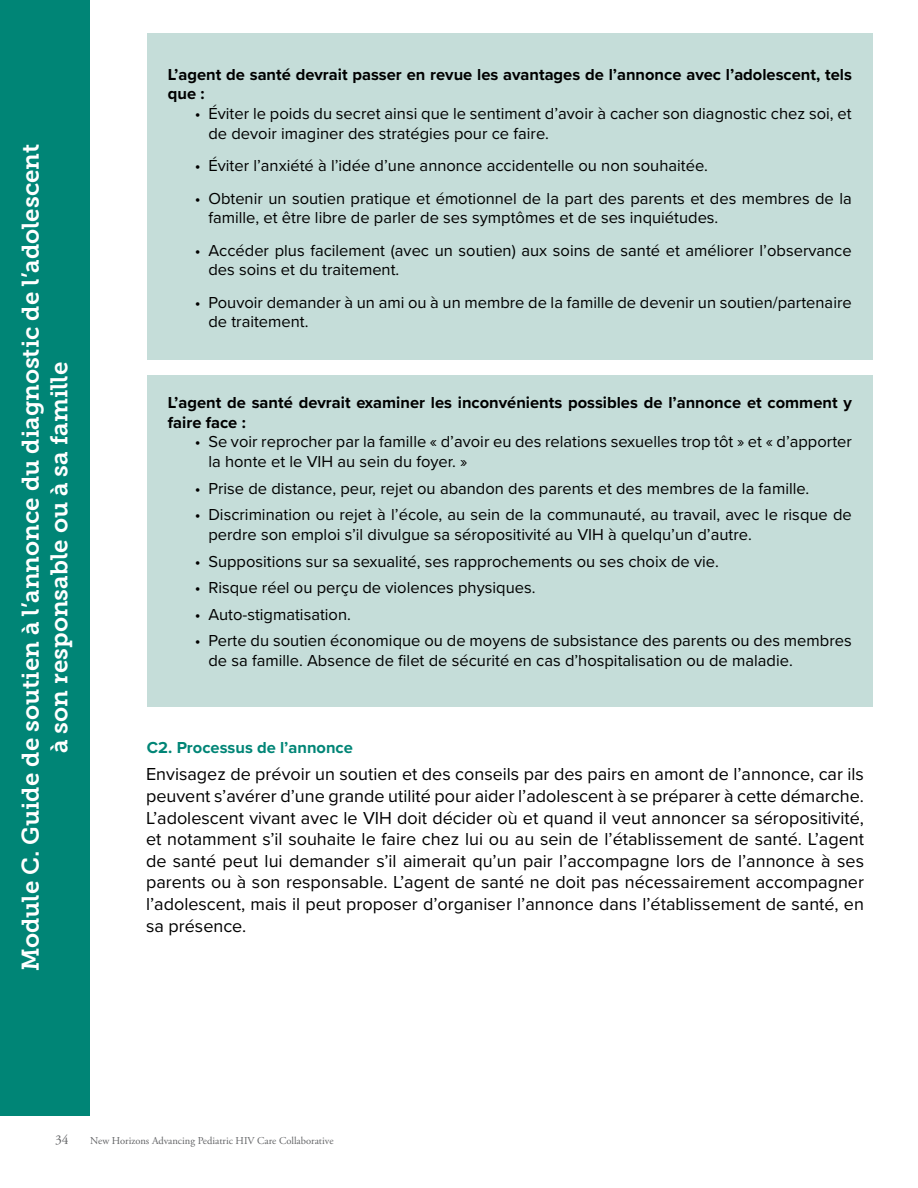
<style>
.page{position:relative;width:918px;height:1188px;background:#fff}
.page>*{position:absolute;margin:0;border:0;box-sizing:border-box;transform-origin:0 0}
.t1{font:24px/28.8px "Museo Slab 700";color:#fff;text-align:center}
.t2{font:18px/21.6px "Proxima Nova";color:#000;text-align:justify}
.t3{font:16.5px/19.8px "Proxima Nova";color:#000}
.t4{font:700 16.5px/19.8px "Proxima Nova";color:#000}
.t5{font:700 16.5px "Proxima Nova";color:#008576}
.t6{font:13.5px "Adobe Garamond Pro";color:#636466}
.t7{font:10.5px "Adobe Garamond Pro";color:#636466}
</style>
<div class="page">
<div style="left:147px;top:34px;width:726px;height:326px;background:#c5ddd9"></div>
<div style="left:147px;top:375px;width:726px;height:331px;background:#c5ddd9"></div>
<div style="left:0;top:0;width:89px;height:1115px;background:#008576"></div>
<h1 class="t1" style="left:16px;top:971px;width:829px;rotate:-90deg">Module C. Guide de soutien à l’annonce du diagnostic de l’adolescent à son responsable ou à sa famille</h1>
<p class="t4" style="left:168px;top:64px;width:685px">L’agent de santé devrait passer en revue les avantages de l’annonce avec l’adolescent, tels que :</p>
<p class="t3" style="left:208px;top:103px;width:645px;text-indent:-13px">• Éviter le poids du secret ainsi que le sentiment d’avoir à cacher son diagnostic chez soi, et de devoir imaginer des stratégies pour ce faire.</p>
<p class="t3" style="left:195px;top:155px;width:515px">• Éviter l’anxiété à l’idée d’une annonce accidentelle ou non souhaitée.</p>
<p class="t3" style="left:208px;top:187px;width:645px;text-indent:-13px">• Obtenir un soutien pratique et émotionnel de la part des parents et des membres de la famille, et être libre de parler de ses symptômes et de ses inquiétudes.</p>
<p class="t3" style="left:208px;top:239px;width:645px;text-indent:-13px">• Accéder plus facilement (avec un soutien) aux soins de santé et améliorer l’observance des soins et du traitement.</p>
<p class="t3" style="left:208px;top:292px;width:645px;text-indent:-13px">• Pouvoir demander à un ami ou à un membre de la famille de devenir un soutien/partenaire de traitement.</p>
<p class="t4" style="left:168px;top:392px;width:685px">L’agent de santé devrait examiner les inconvénients possibles de l’annonce et comment y faire face :</p>
<p class="t3" style="left:208px;top:431px;width:645px;text-indent:-13px">• Se voir reprocher par la famille « d’avoir eu des relations sexuelles trop tôt » et « d’apporter la honte et le VIH au sein du foyer. »</p>
<p class="t3" style="left:195px;top:478px;width:616px">• Prise de distance, peur, rejet ou abandon des parents et des membres de la famille.</p>
<p class="t3" style="left:208px;top:504px;width:645px;text-indent:-13px">• Discrimination ou rejet à l’école, au sein de la communauté, au travail, avec le risque de perdre son emploi s’il divulgue sa séropositivité au VIH à quelqu’un d’autre.</p>
<p class="t3" style="left:195px;top:551px;width:525px">• Suppositions sur sa sexualité, ses rapprochements ou ses choix de vie.</p>
<p class="t3" style="left:195px;top:577px;width:342px">• Risque réel ou perçu de violences physiques.</p>
<p class="t3" style="left:195px;top:604px;width:158px">• Auto-stigmatisation.</p>
<p class="t3" style="left:208px;top:630px;width:645px;text-indent:-13px">• Perte du soutien économique ou de moyens de subsistance des parents ou des membres de sa famille. Absence de filet de sécurité en cas d’hospitalisation ou de maladie.</p>
<p class="t5" style="left:147px;top:735px;width:207px">C2. Processus de l’annonce</p>
<p class="t2" style="left:146px;top:763px;width:720px">Envisagez de prévoir un soutien et des conseils par des pairs en amont de l’annonce, car ils peuvent s’avérer d’une grande utilité pour aider l’adolescent à se préparer à cette démarche.<br>L’adolescent vivant avec le VIH doit décider où et quand il veut annoncer sa séropositivité, et notamment s’il souhaite le faire chez lui ou au sein de l’établissement de santé. L’agent de santé peut lui demander s’il aimerait qu’un pair l’accompagne lors de l’annonce à ses parents ou à son responsable. L’agent de santé ne doit pas nécessairement accompagner l’adolescent, mais il peut proposer d’organiser l’annonce dans l’établissement de santé, en sa présence.</p>
<p class="t6" style="left:55px;top:1132px;width:15px">34</p>
<p class="t7" style="left:90px;top:1135px;width:245px">New Horizons Advancing Pediatric HIV Care Collaborative</p>
</div>
